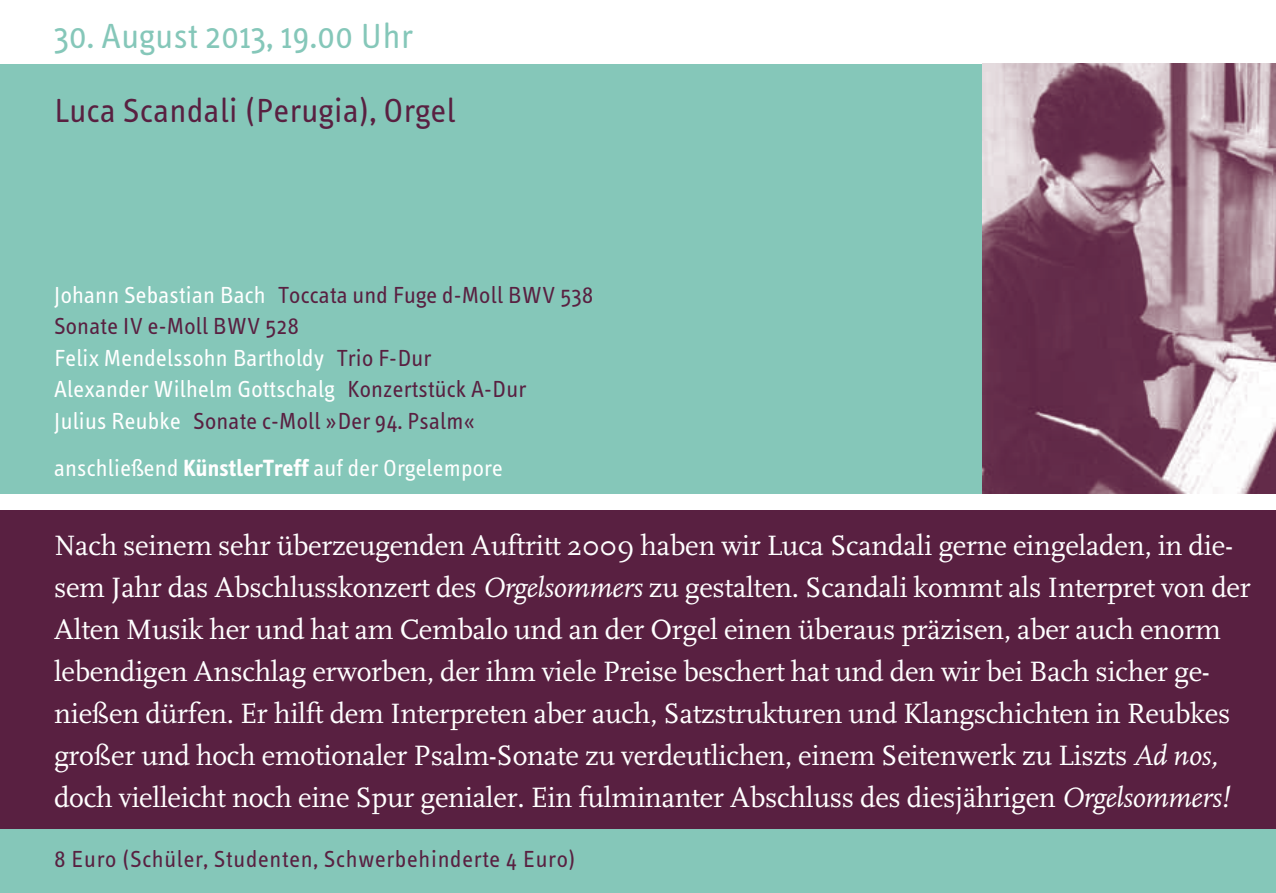
<style>
.page{position:relative;width:1276px;height:893px;background:#fff}
.page>*{position:absolute;margin:0;border:0;box-sizing:border-box;transform-origin:0 0}
.t1{font:36px "Info Text";letter-spacing:.015em;color:#85c7b9}
.t2{font:34.5px "Info Text";letter-spacing:.015em;color:#592041}
.t3{font:29.4px/42px "Scala";letter-spacing:-.01em;color:#fff}
.t4{font:24px/31.5px "Info Text";letter-spacing:.01em;color:#592041}
.t5{font:24px "Info Text";letter-spacing:.03em;color:#592041}
.t6{font:24px "Info Text";letter-spacing:.01em;color:#fff}
.s1{color:#fff}
.s2{font-weight:700}
.s3{font-style:italic}
</style>
<div class="page">
<div style="left:0;top:64px;width:1276px;height:429px;background:#85c7b9"></div>
<div style="left:0;top:829px;width:1276px;height:64px;background:#85c7b9"></div>
<div style="left:0;top:510px;width:1276px;height:319px;background:#592041"></div>
<img style="left:982px;top:64px;width:294px;height:429px">
<p class="t1" style="left:54px;top:16px;width:360px">30. August 2013, 19.00 Uhr</p>
<p class="t2" style="left:54px;top:92px;width:403px">Luca Scandali (Perugia), Orgel</p>
<p class="t4" style="left:54px;top:279px;width:540px"><span class="s1">Johann Sebastian Bach</span> Toccata und Fuge d-Moll BWV 538<br>Sonate IV e-Moll BWV 528<br><span class="s1">Felix Mendelssohn Bartholdy</span> Trio F-Dur<br><span class="s1">Alexander Wilhelm Gottschalg</span> Konzertstück A-Dur<br><span class="s1">Julius Reubke</span> Sonate c-Moll »Der 94. Psalm«</p>
<p class="t6" style="left:54px;top:455px;width:450px">anschließend <span class="s2">KünstlerTreff</span> auf der Orgelempore</p>
<p class="t3" style="left:54px;top:525px;width:1198px">Nach seinem sehr überzeugenden Auftritt 2009 haben wir Luca Scandali gerne eingeladen, in die&shy;sem Jahr das Abschlusskonzert des <span class="s3">Orgelsommers</span> zu gestalten. Scandali kommt als Interpret von der Alten Musik her und hat am Cembalo und an der Orgel einen überaus präzisen, aber auch enorm lebendigen Anschlag erworben, der ihm viele Preise beschert hat und den wir bei Bach sicher ge&shy;nießen dürfen. Er hilft dem Interpreten aber auch, Satzstrukturen und Klangschichten in Reubkes großer und hoch emotionaler Psalm-Sonate zu verdeutlichen, einem Seitenwerk zu Liszts <span class="s3">Ad nos, </span>doch vielleicht noch eine Spur genialer. Ein fulminanter Abschluss des diesjährigen <span class="s3">Orgelsommers!</span></p>
<p class="t5" style="left:54px;top:846px;width:523px">8 Euro (Schüler, Studenten, Schwerbehinderte 4 Euro)</p>
</div>
